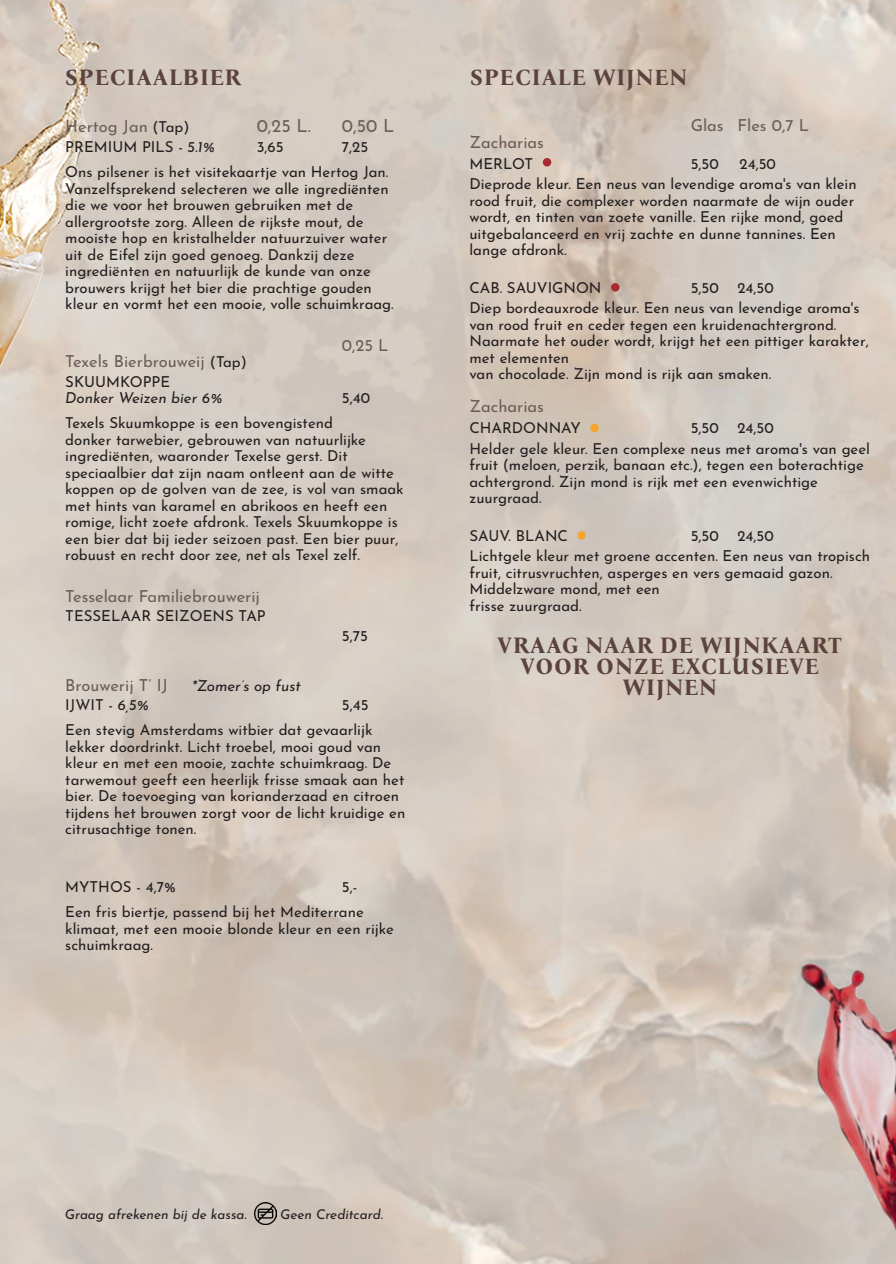
<style>
.page{position:relative;width:896px;height:1264px;background:#fff}
.page>*{position:absolute;margin:0;border:0;box-sizing:border-box;transform-origin:0 0}
.t1{font:700 22.5px/21px "Bona Nova";letter-spacing:.04em;color:#5b423e;text-align:center}
.t2{font:18px "Josefin Sans";color:#6c5e57}
.t3{font:16.5px "Josefin Sans";color:#6c5e57}
.t4{font:15px/16.5px "Josefin Sans";color:#231f20}
.t5{font:italic 15px "Josefin Sans";color:#231f20}
.t6{font:italic 13.5px "Josefin Sans";color:#231f20}
.s1{font-size:15px;color:#231f20}
.s2{font-style:italic}
</style>
<div class="page">
<img style="left:0;top:0;width:896px;height:1264px">
<img style="left:771px;top:910px;width:125px;height:354px">
<div style="left:543px;top:158px;width:8px;height:8px;background:#a72b30;border-radius:50%"></div>
<div style="left:611px;top:283px;width:8px;height:9px;background:#a72b30;border-radius:50%"></div>
<div style="left:590px;top:424px;width:8px;height:8px;background:#f5a52c;border-radius:50%"></div>
<div style="left:577px;top:531px;width:9px;height:9px;background:#f5a52c;border-radius:50%"></div>
<img style="left:0;top:0;width:101px;height:693px">
<img style="left:255px;top:1203px;width:21px;height:21px">
<h1 class="t1" style="left:65px;top:67px;width:178px">SPECIAALBIER</h1>
<p class="t3" style="left:65px;top:114px;width:126px">Hertog Jan <span class="s1">(Tap)</span></p>
<p class="t2" style="left:257px;top:113px;width:55px">0,25 L.</p>
<p class="t2" style="left:342px;top:113px;width:54px">0,50 L</p>
<p class="t4" style="left:65px;top:137px;width:151px">PREMIUM PILS <span class="s2">- 5.1%</span></p>
<p class="t4" style="left:257px;top:137px;width:28px">3,65</p>
<p class="t4" style="left:65px;top:133px;width:324px;line-height:25px;text-indent:276px">7,25<br>Ons pilsener is het visitekaartje van Hertog Jan.</p>
<p class="t4" style="left:65px;top:179px;width:330px">Vanzelfsprekend selecteren we alle ingrediënten die we voor het brouwen gebruiken met de allergrootste zorg. Alleen de rijkste mout, de mooiste hop en kristalhelder natuurzuiver water uit de Eifel zijn goed genoeg. Dankzij deze ingrediënten en natuurlijk de kunde van onze brouwers krijgt het bier die prachtige gouden kleur en vormt het een mooie, volle schuimkraag.</p>
<p class="t3" style="left:342px;top:332px;width:48px">0,25 L</p>
<p class="t3" style="left:65px;top:349px;width:183px">Texels Bierbrouweij <span class="s1">(Tap)</span></p>
<p class="t4" style="left:65px;top:372px;width:106px">SKUUMKOPPE</p>
<p class="t5" style="left:65px;top:385px;width:159px">Donker Weizen bier 6%</p>
<p class="t4" style="left:342px;top:388px;width:30px">5,40</p>
<p class="t4" style="left:65px;top:413px;width:340px">Texels Skuumkoppe is een bovengistend<br>donker tarwebier, gebrouwen van natuurlijke ingrediënten, waaronder Texelse gerst. Dit speciaalbier dat zijn naam ontleent aan de witte koppen op de golven van de zee, is vol van smaak met hints van karamel en abrikoos en heeft een romige, licht zoete afdronk. Texels Skuumkoppe is een bier dat bij ieder seizoen past. Een bier puur, robuust en recht door zee, net als Texel zelf.</p>
<p class="t3" style="left:65px;top:583px;width:196px">Tesselaar Familiebrouwerij</p>
<p class="t4" style="left:65px;top:606px;width:202px">TESSELAAR SEIZOENS TAP</p>
<p class="t4" style="left:342px;top:626px;width:28px">5,75</p>
<p class="t3" style="left:65px;top:672px;width:104px">Brouwerij T’ IJ</p>
<p class="t5" style="left:192px;top:672px;width:110px">*Zomer’s op fust</p>
<p class="t4" style="left:65px;top:695px;width:85px">IJWIT <span class="s2">- 6,5%</span></p>
<p class="t4" style="left:65px;top:691px;width:309px;line-height:25px;text-align:right">5,45<br>Een stevig Amsterdams witbier dat gevaarlijk</p>
<p class="t4" style="left:65px;top:737px;width:341px">lekker doordrinkt. Licht troebel, mooi goud van kleur en met een mooie, zachte schuimkraag. De tarwemout geeft een heerlijk frisse smaak aan het bier. De toevoeging van korianderzaad en citroen tijdens het brouwen zorgt voor de licht kruidige en citrusachtige tonen.</p>
<p class="t4" style="left:65px;top:877px;width:112px">MYTHOS - 4,7%</p>
<p class="t4" style="left:65px;top:873px;width:300px;line-height:25px;text-indent:276px">5,-<br>Een fris biertje, passend bij het Mediterrane</p>
<p class="t4" style="left:65px;top:919px;width:330px">klimaat, met een mooie blonde kleur en een rijke schuimkraag.</p>
<h1 class="t1" style="left:470px;top:67px;width:219px">SPECIALE WIJNEN</h1>
<p class="t3" style="left:690px;top:113px;width:120px">Glas Fles 0,7 L</p>
<p class="t3" style="left:469px;top:130px;width:76px">Zacharias</p>
<p class="t4" style="left:469px;top:154px;width:65px">MERLOT</p>
<p class="t4" style="left:690px;top:154px;width:30px">5,50</p>
<p class="t4" style="left:469px;top:152px;width:388px;line-height:20.7px;text-indent:270px">24,50<br>Dieprode kleur. Een neus van levendige aroma's van klein</p>
<p class="t4" style="left:469px;top:191px;width:386px">rood fruit, die complexer worden naarmate de wijn ouder wordt, en tinten van zoete vanille. Een rijke mond, goed uitgebalanceerd en vrij zachte en dunne tannines. Een lange afdronk.</p>
<p class="t4" style="left:469px;top:278px;width:134px">CAB. SAUVIGNON</p>
<p class="t4" style="left:469px;top:276px;width:391px;line-height:20.7px;text-indent:221px">5,50 24,50<br>Diep bordeauxrode kleur. Een neus van levendige aroma's</p>
<p class="t4" style="left:469px;top:315px;width:401px">van rood fruit en ceder tegen een kruidenachtergrond.<br>Naarmate het ouder wordt, krijgt het een pittiger karakter, met elementen<br>van chocolade. Zijn mond is rijk aan smaken.</p>
<p class="t3" style="left:469px;top:394px;width:76px">Zacharias</p>
<p class="t4" style="left:469px;top:418px;width:113px">CHARDONNAY</p>
<p class="t4" style="left:469px;top:416px;width:402px;line-height:20.7px;text-indent:221px">5,50 24,50<br>Helder gele kleur. Een complexe neus met aroma's van geel</p>
<p class="t4" style="left:469px;top:456px;width:396px">fruit (meloen, perzik, banaan etc.), tegen een boterachtige achtergrond. Zijn mond is rijk met een evenwichtige zuurgraad.</p>
<p class="t4" style="left:469px;top:526px;width:100px">SAUV. BLANC</p>
<p class="t4" style="left:469px;top:524px;width:402px;line-height:20.7px;text-indent:221px">5,50 24,50<br>Lichtgele kleur met groene accenten. Een neus van tropisch</p>
<p class="t4" style="left:469px;top:563px;width:364px">fruit, citrusvruchten, asperges en vers gemaaid gazon.<br>Middelzware mond, met een<br>frisse zuurgraad.</p>
<h1 class="t1" style="left:497px;top:635px;width:346px">VRAAG NAAR DE WIJNKAART<br>VOOR ONZE EXCLUSIEVE<br>WIJNEN</h1>
<p class="t6" style="left:65px;top:1202px;width:183px">Graag afrekenen bij de kassa.</p>
<p class="t6" style="left:280px;top:1202px;width:104px">Geen Creditcard.</p>
</div>
